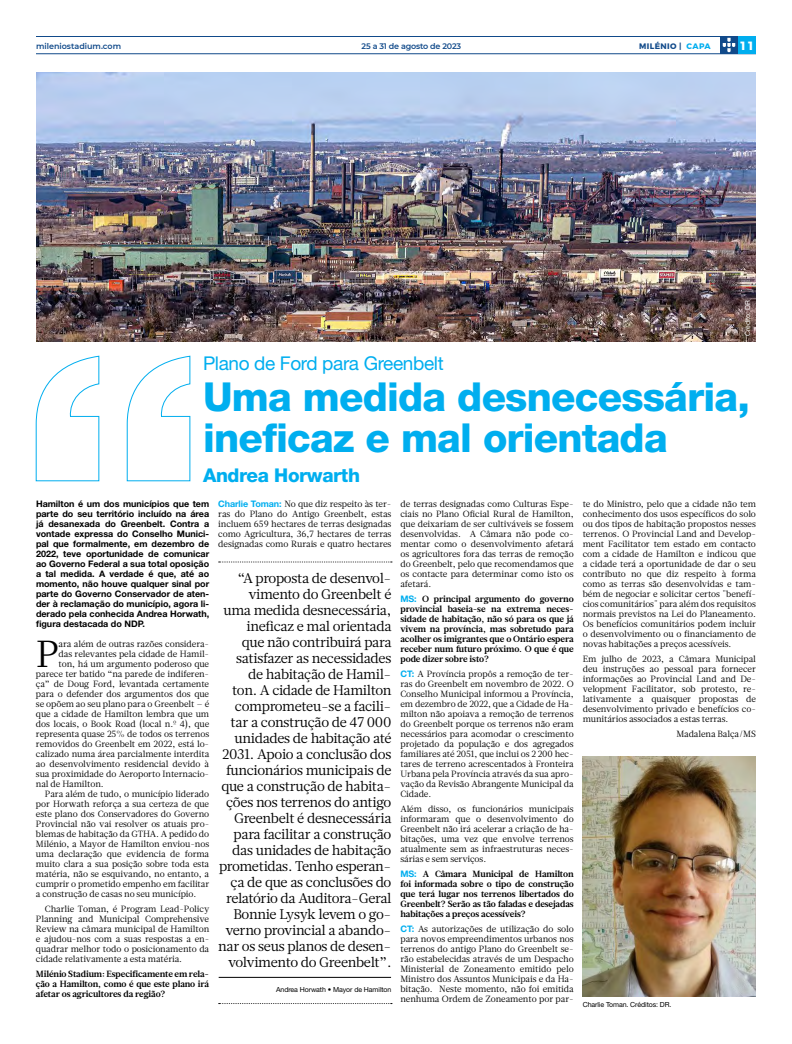
<style>
.page{position:relative;width:792px;height:1044px;background:#fff}
.page>*{position:absolute;margin:0;border:0;box-sizing:border-box;transform-origin:0 0}
.t1{font:800 40px/41px "Helvetica Neue LT Std";letter-spacing:-.02em;color:#00aeef}
.t2{font:37.6px "Glosa";color:#000}
.t3{font:19px "Helvetica Neue LT Std";letter-spacing:-.02em;color:#00aeef}
.t4{font:800 19px "Helvetica Neue LT Std";letter-spacing:-.02em;color:#00aeef}
.t5{font:14px/16px "Glosa Text";letter-spacing:-.03em;color:#000;text-align:right}
.t6{font:700 12px "Montserrat";color:#fff}
.t7{font:9px/10px "Glosa";letter-spacing:-.01em;color:#000;text-align:justify}
.t8{font:700 9px/10px "Glosa";letter-spacing:-.01em;color:#000;text-align:justify}
.t9{font:700 9px/10px "Helvetica Neue LT Std";color:#000;text-align:justify}
.t10{font:600 8px "Montserrat";letter-spacing:-.02em;color:#114a8a}
.t11{font:600 8px "Montserrat";color:#114a8a}
.t12{font:700 8px "Montserrat";letter-spacing:.05em;color:#114a8a}
.t13{font:7px "Helvetica Neue LT Std";letter-spacing:-.01em;color:#000}
.t14{font:7px "Helvetica Neue LT Std";letter-spacing:-.01em;color:#fff}
.s1{color:#00aeef}
.s2{font-family:"Helvetica Neue LT Std";font-weight:700;color:#00aeef}
.s3{font-family:"Helvetica Neue LT Std";color:#00aeef}
</style>
<div class="page">
<hr style="left:36px;top:54px;width:720px;height:1px;background:#114a8a">
<hr style="left:36px;top:36px;width:720px;height:1px;background:#114a8a">
<svg style="left:720px;top:37px;width:18px;height:17px"></svg>
<svg style="left:723px;top:38px;width:12px;height:14px"></svg>
<div style="left:738px;top:36px;width:18px;height:18px;background:#00aeef"></div>
<img style="left:583px;top:756px;width:173px;height:241px">
<svg style="left:219px;top:562px;width:173px;height:1px"></svg>
<svg style="left:219px;top:1003px;width:173px;height:1px"></svg>
<hr style="left:219px;top:977px;width:172px;height:1px;background:#000">
<svg style="left:36px;top:356px;width:154px;height:125px"></svg>
<img style="left:36px;top:72px;width:720px;height:270px">
<p class="t11" style="left:36px;top:40px;width:87px">mileniostadium.com</p>
<p class="t10" style="left:362px;top:40px;width:101px">25 a 31 de agosto de 2023</p>
<p class="t12" style="left:639px;top:41px;width:73px">MILÉNIO | <span class="s1">CAPA</span></p>
<h3 class="t6" style="left:740px;top:38px;width:16px">11</h3>
<p class="t14" style="left:744px;top:336px;width:37px;rotate:-90deg">Credito: DR</p>
<h3 class="t3" style="left:203px;top:351px;width:242px">Plano de Ford para Greenbelt</h3>
<h1 class="t1" style="left:203px;top:376px;width:548px">Uma medida desnecessária, ineficaz e mal orientada</h1>
<h3 class="t4" style="left:203px;top:463px;width:158px">Andrea Horwarth</h3>
<p class="t9" style="left:36px;top:499px;width:175px">Hamilton é um dos municípios que tem parte do seu território incluído na área já desanexada do Greenbelt. Contra a vontade expressa do Conselho Munici&shy;pal que formalmente, em dezembro de 2022, teve oportunidade de comunicar ao Governo Federal a sua total oposição a tal medida. A verdade é que, até ao momento, não houve qualquer sinal por parte do Governo Conservador de aten&shy;der à reclamação do município, agora li&shy;derado pela conhecida Andrea Horwath, figura destacada do NDP.</p>
<h2 class="t2" style="left:36px;top:629px;width:24px">P</h2>
<p class="t7" style="left:59px;top:639px;width:152px">ara além de outras razões considera-</p>
<p class="t7" style="left:59px;top:649px;width:152px">das relevantes pela cidade de Hamil-</p>
<p class="t7" style="left:59px;top:659px;width:152px">ton, há um argumento poderoso que</p>
<p class="t7" style="left:36px;top:669px;width:175px">parece ter batido “na parede de indiferen-</p>
<p class="t7" style="left:36px;top:679px;width:175px">ça” de Doug Ford, levantada certamente</p>
<p class="t7" style="left:36px;top:689px;width:175px">para o defender dos argumentos dos que</p>
<p class="t7" style="left:36px;top:699px;width:175px">se opõem ao seu plano para o Greenbelt – é</p>
<p class="t7" style="left:36px;top:709px;width:175px">que a cidade de Hamilton lembra que um</p>
<p class="t7" style="left:36px;top:719px;width:175px">dos locais, o Book Road (local n.º 4), que</p>
<p class="t7" style="left:36px;top:729px;width:175px">representa quase 25% de todos os terrenos</p>
<p class="t7" style="left:36px;top:739px;width:175px">removidos do Greenbelt em 2022, está lo-</p>
<p class="t7" style="left:36px;top:749px;width:175px">calizado numa área parcialmente interdita</p>
<p class="t7" style="left:36px;top:759px;width:175px">ao desenvolvimento residencial devido à</p>
<p class="t7" style="left:36px;top:769px;width:175px">sua proximidade do Aeroporto Internacio-</p>
<p class="t7" style="left:36px;top:779px;width:69px">nal de Hamilton.</p>
<p class="t7" style="left:45px;top:789px;width:166px">Para além de tudo, o município liderado</p>
<p class="t7" style="left:36px;top:799px;width:175px">por Horwath reforça a sua certeza de que</p>
<p class="t7" style="left:36px;top:809px;width:175px">este plano dos Conservadores do Governo</p>
<p class="t7" style="left:36px;top:819px;width:175px">Provincial não vai resolver os atuais pro-</p>
<p class="t7" style="left:36px;top:829px;width:175px">blemas de habitação da GTHA. A pedido do</p>
<p class="t7" style="left:36px;top:839px;width:175px">Milénio, a Mayor de Hamilton enviou-nos</p>
<p class="t7" style="left:36px;top:849px;width:175px">uma declaração que evidencia de forma</p>
<p class="t7" style="left:36px;top:859px;width:175px">muito clara a sua posição sobre toda esta</p>
<p class="t7" style="left:36px;top:869px;width:175px">matéria, não se esquivando, no entanto, a</p>
<p class="t7" style="left:36px;top:879px;width:175px">cumprir o prometido empenho em facilitar</p>
<p class="t7" style="left:36px;top:889px;width:162px">a construção de casas no seu município.</p>
<p class="t7" style="left:36px;top:904px;width:175px;text-indent:9px">Charlie Toman, é Program Lead-Policy Planning and Municipal Comprehensive Review na câmara municipal de Hamilton e ajudou-nos com a suas respostas a en&shy;quadrar melhor todo o posicionamento da cidade relativamente a esta matéria.</p>
<p class="t8" style="left:36px;top:969px;width:175px">Milénio Stadium: Especificamente em rela&shy;ção a Hamilton, como é que este plano irá afetar os agricultores da região?</p>
<p class="t7" style="left:218px;top:499px;width:175px"><span class="s2">Charlie Toman:</span> No que diz respeito às ter&shy;ras do Plano do Antigo Greenbelt, estas incluem 659 hectares de terras designadas como Agricultura, 36,7 hectares de terras designadas como Rurais e quatro hectares</p>
<p class="t7" style="left:400px;top:499px;width:175px">de terras designadas como Culturas Espe&shy;ciais no Plano Oficial Rural de Hamilton, que deixariam de ser cultiváveis se fossem desenvolvidas. A Câmara não pode co&shy;mentar como o desenvolvimento afetará os agricultores fora das terras de remoção do Greenbelt, pelo que recomendamos que os contacte para determinar como isto os afetará.</p>
<p class="t8" style="left:400px;top:594px;width:175px"><span class="s3">MS:</span> O principal argumento do governo provincial baseia-se na extrema neces&shy;sidade de habitação, não só para os que já vivem na província, mas sobretudo para acolher os imigrantes que o Ontário espera receber num futuro próximo. O que é que pode dizer sobre isto?</p>
<p class="t7" style="left:400px;top:669px;width:175px"><span class="s2">CT:</span> A Província propôs a remoção de ter&shy;ras do Greenbelt em novembro de 2022. O Conselho Municipal informou a Província, em dezembro de 2022, que a Cidade de Ha&shy;milton não apoiava a remoção de terrenos do Greenbelt porque os terrenos não eram necessários para acomodar o crescimento projetado da população e dos agregados familiares até 2051, que inclui os 2 200 hec&shy;tares de terreno acrescentados à Fronteira Urbana pela Província através da sua apro&shy;vação da Revisão Abrangente Municipal da Cidade.</p>
<p class="t7" style="left:400px;top:804px;width:175px">Além disso, os funcionários municipais informaram que o desenvolvimento do Greenbelt não irá acelerar a criação de ha&shy;bitações, uma vez que envolve terrenos atualmente sem as infraestruturas neces&shy;sárias e sem serviços.</p>
<p class="t8" style="left:400px;top:869px;width:175px"><span class="s3">MS:</span> A Câmara Municipal de Hamilton foi informada sobre o tipo de construção que terá lugar nos terrenos libertados do Greenbelt? Serão as tão faladas e desejadas habitações a preços acessíveis?</p>
<p class="t7" style="left:400px;top:924px;width:175px"><span class="s2">CT:</span> As autorizações de utilização do solo para novos empreendimentos urbanos nos terrenos do antigo Plano do Greenbelt se&shy;rão estabelecidas através de um Despacho Ministerial de Zoneamento emitido pelo Ministro dos Assuntos Municipais e da Ha&shy;bitação. Neste momento, não foi emitida nenhuma Ordem de Zoneamento por par-</p>
<p class="t5" style="left:218px;top:570px;width:175px">“A proposta de desenvol&shy;vimento do Greenbelt é uma medida desnecessária, ineficaz e mal orientada<br>que não contribuirá para satisfazer as necessidades de habitação de Hamil-<br>ton. A cidade de Hamilton comprometeu-se a facili&shy;tar a construção de 47 000 unidades de habitação até<br>2031. Apoio a conclusão dos funcionários municipais de que a construção de habita&shy;ções nos terrenos do antigo<br>Greenbelt é desnecessária para facilitar a construção das unidades de habitação prometidas. Tenho esperan&shy;ça de que as conclusões do relatório da Auditora-Geral<br>Bonnie Lysyk levem o go&shy;verno provincial a abando&shy;nar os seus planos de desen&shy;volvimento do Greenbelt”.</p>
<p class="t13" style="left:276px;top:985px;width:117px">Andrea Horwath • Mayor de Hamilton</p>
<p class="t7" style="left:583px;top:499px;width:175px">te do Ministro, pelo que a cidade não tem conhecimento dos usos específicos do solo ou dos tipos de habitação propostos nesses terrenos. O Provincial Land and Develop&shy;ment Facilitator tem estado em contacto com a cidade de Hamilton e indicou que a cidade terá a oportunidade de dar o seu contributo no que diz respeito à forma como as terras são desenvolvidas e tam&shy;bém de negociar e solicitar certos "benefí&shy;cios comunitários" para além dos requisitos normais previstos na Lei do Planeamento.<br>Os benefícios comunitários podem incluir o desenvolvimento ou o financiamento de novas habitações a preços acessíveis.</p>
<p class="t7" style="left:583px;top:654px;width:175px">Em julho de 2023, a Câmara Municipal deu instruções ao pessoal para fornecer informações ao Provincial Land and De&shy;velopment Facilitator, sob protesto, re&shy;lativamente a quaisquer propostas de desenvolvimento privado e benefícios co&shy;munitários associados a estas terras.</p>
<p class="t7" style="left:676px;top:729px;width:81px">Madalena Balça/MS</p>
<p class="t13" style="left:583px;top:1000px;width:90px">Charlie Toman. Créditos: DR.</p>
</div>
